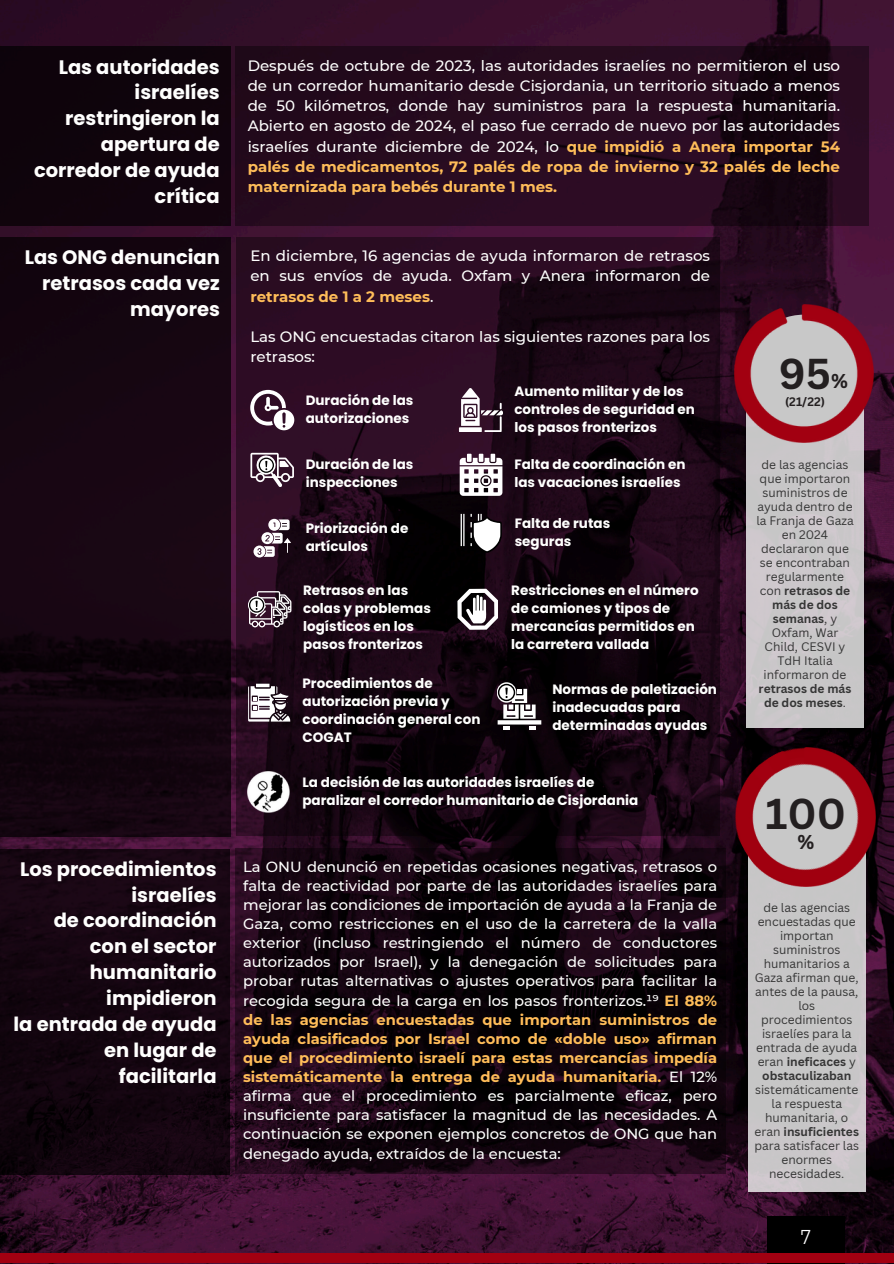
<style>
.page{position:relative;width:894px;height:1264px;background:#fff}
.page>*{position:absolute;margin:0;border:0;box-sizing:border-box;transform-origin:0 0}
.t1{font:700 42px "Canva Sans";color:#231f20}
.t2{font:700 19.5px/25.8px "Poppins";color:#fffffe;text-align:right}
.t3{font:700 19.5px "Canva Sans";color:#231f20}
.t4{font:18px "Cooper Hewitt";color:#fff}
.t5{font:500 15px/20.2px "Montserrat";color:#fffffe;text-align:justify}
.t6{font:500 14.7px/19.2px "Montserrat";color:#fffffe;text-align:justify}
.t7{font:700 13.5px/18px "Poppins";color:#fffffe}
.t8{font:12px/14px "Canva Sans";color:#353535;text-align:center}
.t9{font:700 12px "Canva Sans";color:#231f20}
.s1{font-weight:700;color:#ffbd59}
.s2{font-weight:700}
</style>
<div class="page">
<img style="left:0;top:0;width:893px;height:1253px">
<svg style="left:235px;top:46px;width:633px;height:179px;background:#240a1c"></svg>
<svg style="left:236px;top:237px;width:484px;height:599px;background:#1a0615"></svg>
<div style="left:0;top:46px;width:230px;height:180px;background:#10040c"></div>
<div style="left:0;top:237px;width:230px;height:599px;background:#160611"></div>
<div style="left:767px;top:1216px;width:77px;height:47px;background:#000"></div>
<div style="left:0;top:1253px;width:893px;height:10px;background:#a20011"></div>
<svg style="left:250px;top:390px;width:44px;height:40px"></svg>
<svg style="left:256px;top:683px;width:13px;height:4px"></svg>
<svg style="left:248px;top:686px;width:42px;height:35px"></svg>
<svg style="left:250px;top:453px;width:44px;height:34px"></svg>
<svg style="left:249px;top:591px;width:42px;height:36px"></svg>
<img style="left:248px;top:771px;width:41px;height:42px">
<svg style="left:461px;top:388px;width:41px;height:44px"></svg>
<div style="left:459px;top:427px;width:22px;height:5px;background:#fff"></div>
<svg style="left:459px;top:454px;width:43px;height:41px"></svg>
<svg style="left:457px;top:588px;width:41px;height:41px"></svg>
<svg style="left:253px;top:519px;width:37px;height:38px"></svg>
<hr style="left:460px;top:514px;width:2px;height:32px;background:#fff">
<hr style="left:463px;top:514px;width:1px;height:32px;background:#fff">
<svg style="left:470px;top:514px;width:32px;height:38px"></svg>
<svg style="left:496px;top:682px;width:20px;height:20px"></svg>
<svg style="left:497px;top:683px;width:44px;height:46px"></svg>
<div style="left:747px;top:838px;width:118px;height:353px;background:#c7c6c7"></div>
<img style="left:710px;top:721px;width:183px;height:191px">
<div style="left:746px;top:395px;width:117px;height:332px;background:#c8c6c8"></div>
<img style="left:734px;top:304px;width:139px;height:139px">
<svg style="left:235px;top:848px;width:490px;height:326px;background:#11040e"></svg>
<div style="left:0;top:848px;width:230px;height:326px;background:#140610"></div>
<h4 class="t2" style="left:34px;top:54px;width:187px">Las autoridades israelíes restringieron la apertura de corredor de ayuda crítica</h4>
<p class="t2" style="left:25px;top:244px;width:197px">Las ONG denuncian retrasos cada vez mayores</p>
<h4 class="t2" style="left:14px;top:856px;width:204px">Los procedimientos israelíes<br>de coordinación con el sector humanitario impidieron<br>la entrada de ayuda en lugar de facilitarla</h4>
<h2 class="t5" style="left:248px;top:55px;width:593px">Después de octubre de 2023, las autoridades israelíes no permitieron el uso de un corredor humanitario desde Cisjordania, un territorio situado a menos de 50 kilómetros, donde hay suministros para la respuesta humanitaria.<br>Abierto en agosto de 2024, el paso fue cerrado de nuevo por las autoridades israelíes durante diciembre de 2024, lo <span class="s1">que impidió a Anera importar 54 palés de medicamentos, 72 palés de ropa de invierno y 32 palés de leche maternizada para bebés durante 1 mes.</span></h2>
<p class="t5" style="left:250px;top:246px;width:461px">En diciembre, 16 agencias de ayuda informaron de retrasos en sus envíos de ayuda. Oxfam y Anera informaron de <span class="s1">retrasos de 1 a 2 meses</span>.</p>
<h2 class="t5" style="left:250px;top:327px;width:461px">Las ONG encuestadas citaron las siguientes razones para los retrasos:</h2>
<h3 class="t7" style="left:305px;top:391px;width:109px">Duración de las autorizaciones</h3>
<h4 class="t7" style="left:514px;top:382px;width:182px">Aumento militar y de los controles de seguridad en los pasos fronterizos</h4>
<p class="t7" style="left:514px;top:455px;width:173px">Falta de coordinación en las vacaciones israelíes</p>
<h4 class="t7" style="left:305px;top:455px;width:109px">Duración de las inspecciones</h4>
<p class="t7" style="left:305px;top:519px;width:104px">Priorización de artículos</p>
<h4 class="t7" style="left:514px;top:514px;width:97px">Falta de rutas seguras</h4>
<p class="t7" style="left:303px;top:581px;width:129px">Retrasos en las colas y problemas logísticos en los pasos fronterizos</p>
<h3 class="t7" style="left:302px;top:674px;width:179px">Procedimientos de autorización previa y coordinación general con<br>COGAT</h3>
<p class="t7" style="left:511px;top:581px;width:189px">Restricciones en el número de camiones y tipos de mercancías permitidos en la carretera vallada</p>
<p class="t7" style="left:552px;top:679px;width:166px">Normas de paletización inadecuadas para determinadas ayudas</p>
<p class="t7" style="left:302px;top:773px;width:337px">La decisión de las autoridades israelíes de paralizar el corredor humanitario de Cisjordania</p>
<p class="t6" style="left:243px;top:856px;width:475px">La ONU denunció en repetidas ocasiones negativas, retrasos o falta de reactividad por parte de las autoridades israelíes para mejorar las condiciones de importación de ayuda a la Franja de Gaza, como restricciones en el uso de la carretera de la valla exterior (incluso restringiendo el número de conductores autorizados por Israel), y la denegación de solicitudes para probar rutas alternativas o ajustes operativos para facilitar la recogida segura de la carga en los pasos fronterizos.¹⁹ <span class="s1">El 88% de las agencias encuestadas que importan suministros de ayuda clasificados por Israel como de «doble uso» afirman que el procedimiento israelí para estas mercancías impedía sistemáticamente la entrega de ayuda humanitaria.</span> El 12% afirma que el procedimiento es parcialmente eficaz, pero insuficiente para satisfacer la magnitud de las necesidades. A continuación se exponen ejemplos concretos de ONG que han denegado ayuda, extraídos de la encuesta:</p>
<p class="t1" style="left:778px;top:344px;width:54px">95</p>
<p class="t3" style="left:831px;top:367px;width:18px">%</p>
<h4 class="t9" style="left:784px;top:393px;width:41px">(21/22)</h4>
<h4 class="t8" style="left:756px;top:457px;width:99px">de las agencias que importaron suministros de ayuda dentro de la Franja de Gaza en 2024 declararon que se encontraban regularmente con <span class="s2">retrasos de más de dos semanas</span>, y<br>Oxfam, War<br>Child, CESVI y<br>TdH Italia informaron de <span class="s2">retrasos de más de dos meses</span>.</h4>
<p class="t1" style="left:765px;top:784px;width:82px">100</p>
<p class="t3" style="left:797px;top:827px;width:18px">%</p>
<h4 class="t8" style="left:754px;top:900px;width:106px">de las agencias encuestadas que importan suministros humanitarios a<br>Gaza afirman que, antes de la pausa, los procedimientos israelíes para la entrada de ayuda eran <span class="s2">ineficaces</span> y <span class="s2">obstaculizaban </span>sistemáticamente la respuesta humanitaria, o eran <span class="s2">insuficientes </span>para satisfacer las enormes necesidades.</h4>
<p class="t4" style="left:800px;top:1230px;width:12px">7</p>
</div>
